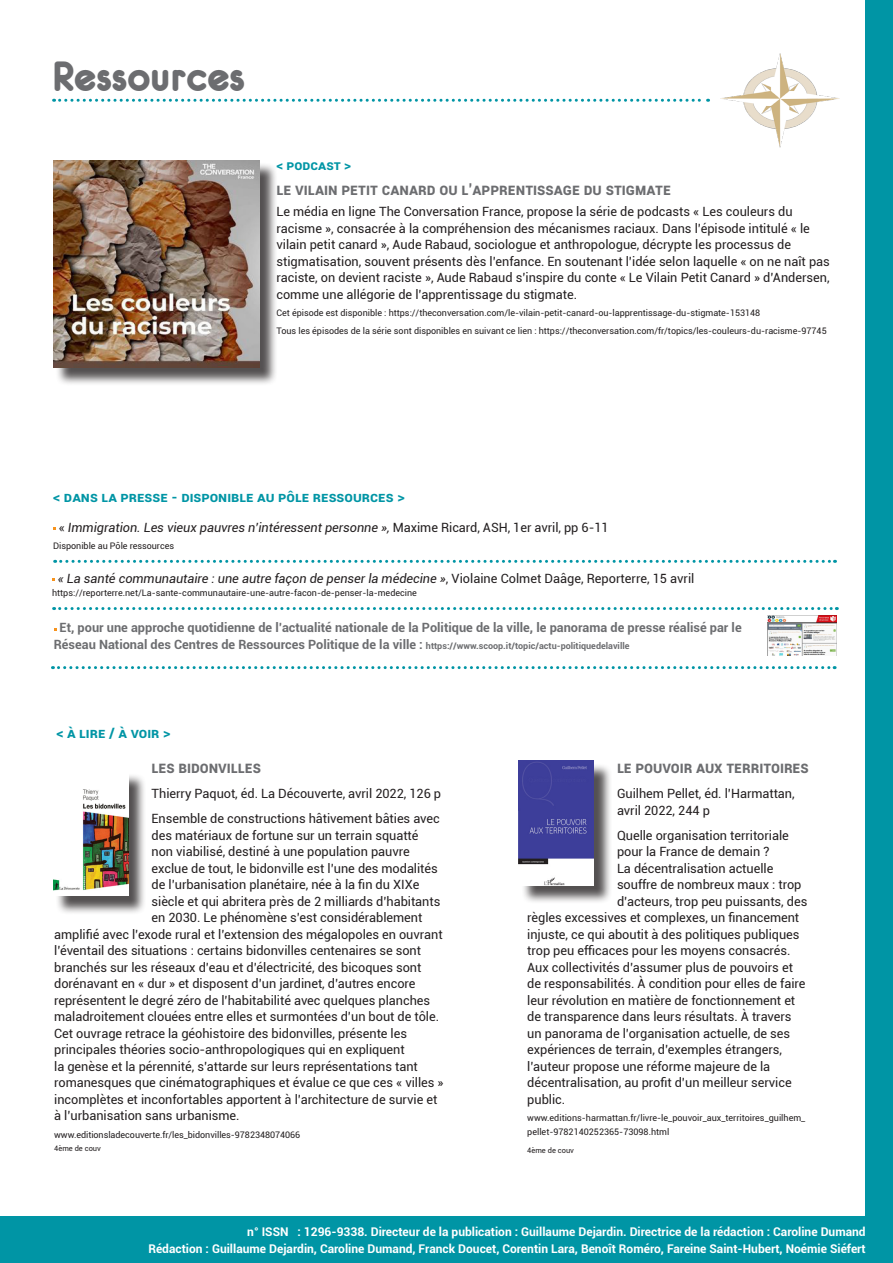
<style>
.page{position:relative;width:893px;height:1263px;background:#fff}
.page>*{position:absolute;margin:0;border:0;box-sizing:border-box;transform-origin:0 0}
.t1{font:45px "Eurofurencebold";color:#6c6d70}
.titres_articles{font:700 16.35px "Roboto";color:#6c6d70;scale:.92 1}
.texte{font:700 16.35px "Roboto";letter-spacing:-.005em;color:#6c6d70;scale:.92 1}
.t2{font:700 14.25px "Roboto";color:#0095a5}
.surtitres_articles{font:700 13.5px "Roboto";color:#0095a5}
.texte-2{font:12.75px/16.5px "Roboto";letter-spacing:-.005em;color:#231f20}
.t3{font:700 12.75px/16.5px "Roboto";color:#6c6d70}
.t4{font:italic 12.75px "Roboto";letter-spacing:-.005em;color:#231f20}
.t5{font:700 12px "Roboto";color:#fff}
.texte-3{font:9px/13.5px "Roboto";color:#231f20}
.texte-4{font:7.5px "Roboto";color:#231f20}
.s1{font-style:normal}
.s2{font-size:9px}
</style>
<div class="page">
<svg style="left:54px;top:99px;width:655px;height:3px"></svg>
<img style="left:721px;top:54px;width:118px;height:93px">
<div style="left:866px;top:0;width:27px;height:1263px;background:#0095a5"></div>
<svg style="left:54px;top:607px;width:783px;height:3px"></svg>
<div style="left:0;top:1216px;width:866px;height:47px;background:#0095a5"></div>
<img style="left:768px;top:615px;width:69px;height:40px">
<svg style="left:55px;top:560px;width:780px;height:3px"></svg>
<svg style="left:52px;top:666px;width:783px;height:3px"></svg>
<div style="left:55px;top:163px;width:223px;height:223px;background:#231f20;opacity:.78"></div>
<img style="left:53px;top:160px;width:206px;height:208px">
<div style="left:521px;top:763px;width:91px;height:141px;background:#231f20;opacity:.78"></div>
<img style="left:519px;top:761px;width:75px;height:124px">
<div style="left:56px;top:773px;width:91px;height:142px;background:#231f20;opacity:.78"></div>
<img style="left:53px;top:773px;width:75px;height:123px">
<p class="t1" style="left:52px;top:54px;width:194px">Ressources</p>
<p class="surtitres_articles" style="left:276px;top:156px;width:76px">&lt; podcast &gt;</p>
<p class="titres_articles" style="left:276px;top:178px;width:430px">Le Vilain Petit Canard ou l’apprentissage du stigmate</p>
<p class="texte-2" style="left:276px;top:203px;width:555px">Le média en ligne The Conversation France, propose la série de podcasts « Les couleurs du racisme », consacrée à la compréhension des mécanismes raciaux. Dans l’épisode intitulé « le vilain petit canard », Aude Rabaud, sociologue et anthropologue, décrypte les processus de stigmatisation, souvent présents dès l’enfance. En soutenant l’idée selon laquelle « on ne naît pas raciste, on devient raciste », Aude Rabaud s’inspire du conte « Le Vilain Petit Canard » d’Andersen, comme une allégorie de l’apprentissage du stigmate.</p>
<p class="texte-3" style="left:276px;top:306px;width:485px">Cet épisode est disponible : https://theconversation.com/le-vilain-petit-canard-ou-lapprentissage-du-stigmate-153148</p>
<p class="texte-3" style="left:276px;top:324px;width:552px">Tous les épisodes de la série sont disponibles en suivant ce lien : https://theconversation.com/fr/topics/les-couleurs-du-racisme-97745</p>
<p class="t2" style="left:53px;top:487px;width:353px">&lt; dans la presse - disponible au Pôle ressources &gt;</p>
<p class="t4" style="left:59px;top:518px;width:551px"><span class="s1">«</span> Immigration. Les vieux pauvres n’intéressent personne », <span class="s1">Maxime Ricard, ASH, 1er avril, pp 6-11</span></p>
<p class="texte-3" style="left:53px;top:539px;width:122px">Disponible au Pôle ressources</p>
<p class="t4" style="left:58px;top:569px;width:638px">« La santé communautaire : une autre façon de penser la médecine »<span class="s1">, Violaine Colmet Daâge, Reporterre, 15 avril</span></p>
<p class="texte-3" style="left:52px;top:586px;width:366px">https://reporterre.net/La-sante-communautaire-une-autre-facon-de-penser-la-medecine</p>
<p class="t3" style="left:54px;top:619px;width:689px;text-indent:6px">Et, pour une approche quotidienne de l’actualité nationale de la Politique de la ville, le panorama de presse réalisé par le<br>Réseau National des Centres de Ressources Politique de la ville : <span class="s2">https://www.scoop.it/topic/actu-politiquedelaville</span></p>
<p class="t2" style="left:56px;top:723px;width:116px">&lt; À lire / À voir &gt;</p>
<p class="texte" style="left:152px;top:756px;width:120px">Les bidonvilles</p>
<p class="texte-2" style="left:152px;top:785px;width:291px">Thierry Paquot, éd. La Découverte, avril 2022, 126 p</p>
<p class="texte-2" style="left:152px;top:810px;width:290px">Ensemble de constructions hâtivement bâties avec</p>
<p class="texte-2" style="left:152px;top:826px;width:268px">des matériaux de fortune sur un terrain squatté</p>
<p class="texte-2" style="left:152px;top:843px;width:260px">non viabilisé, destiné à une population pauvre</p>
<p class="texte-2" style="left:152px;top:859px;width:288px">exclue de tout, le bidonville est l’une des modalités</p>
<p class="texte-2" style="left:152px;top:876px;width:269px">de l’urbanisation planétaire, née à la fin du XIXe</p>
<p class="texte-2" style="left:152px;top:892px;width:290px">siècle et qui abritera près de 2 milliards d’habitants</p>
<p class="texte-2" style="left:152px;top:909px;width:272px">en 2030. Le phénomène s’est considérablement</p>
<p class="texte-2" style="left:54px;top:925px;width:390px">amplifié avec l’exode rural et l’extension des mégalopoles en ouvrant</p>
<p class="texte-2" style="left:54px;top:942px;width:368px">l’éventail des situations : certains bidonvilles centenaires se sont</p>
<p class="texte-2" style="left:54px;top:958px;width:369px">branchés sur les réseaux d’eau et d’électricité, des bicoques sont</p>
<p class="texte-2" style="left:54px;top:975px;width:363px">dorénavant en « dur » et disposent d’un jardinet, d’autres encore</p>
<p class="texte-2" style="left:54px;top:991px;width:377px">représentent le degré zéro de l’habitabilité avec quelques planches</p>
<p class="texte-2" style="left:54px;top:1008px;width:386px">maladroitement clouées entre elles et surmontées d’un bout de tôle.</p>
<p class="texte-2" style="left:54px;top:1024px;width:391px">Cet ouvrage retrace la géohistoire des bidonvilles, présente les principales théories socio-anthropologiques qui en expliquent<br>la genèse et la pérennité, s’attarde sur leurs représentations tant romanesques que cinématographiques et évalue ce que ces « villes » incomplètes et inconfortables apportent à l’architecture de survie et à l’urbanisation sans urbanisme.</p>
<p class="texte-3" style="left:54px;top:1127px;width:248px">www.editionsladecouverte.fr/les_bidonvilles-9782348074066</p>
<p class="texte-4" style="left:54px;top:1143px;width:48px">4ème de couv</p>
<p class="texte" style="left:617px;top:756px;width:210px">le pouvoir aux territoires</p>
<p class="texte-2" style="left:617px;top:785px;width:179px">Guilhem Pellet, éd. l’Harmattan, avril 2022, 244 p</p>
<p class="texte-2" style="left:617px;top:826px;width:173px">Quelle organisation territoriale</p>
<p class="texte-2" style="left:617px;top:843px;width:154px">pour la France de demain ?</p>
<p class="texte-2" style="left:617px;top:859px;width:158px">La décentralisation actuelle</p>
<p class="texte-2" style="left:617px;top:876px;width:186px">souffre de nombreux maux : trop</p>
<p class="texte-2" style="left:617px;top:892px;width:192px">d’acteurs, trop peu puissants, des</p>
<p class="texte-2" style="left:527px;top:909px;width:273px">règles excessives et complexes, un financement</p>
<p class="texte-2" style="left:527px;top:925px;width:274px">injuste, ce qui aboutit à des politiques publiques</p>
<p class="texte-2" style="left:527px;top:942px;width:265px">trop peu efficaces pour les moyens consacrés.</p>
<p class="texte-2" style="left:527px;top:958px;width:267px">Aux collectivités d’assumer plus de pouvoirs et</p>
<p class="texte-2" style="left:527px;top:975px;width:280px">de responsabilités. À condition pour elles de faire</p>
<p class="texte-2" style="left:527px;top:991px;width:269px">leur révolution en matière de fonctionnement et</p>
<p class="texte-2" style="left:527px;top:1008px;width:266px">de transparence dans leurs résultats. À travers</p>
<p class="texte-2" style="left:527px;top:1024px;width:264px">un panorama de l’organisation actuelle, de ses</p>
<p class="texte-2" style="left:527px;top:1041px;width:256px">expériences de terrain, d’exemples étrangers,</p>
<p class="texte-2" style="left:527px;top:1057px;width:245px">l’auteur propose une réforme majeure de la</p>
<p class="texte-2" style="left:527px;top:1074px;width:266px">décentralisation, au profit d’un meilleur service</p>
<p class="texte-2" style="left:527px;top:1090px;width:39px">public.</p>
<p class="texte-3" style="left:527px;top:1111px;width:280px">www.editions-harmattan.fr/livre-le_pouvoir_aux_territoires_guilhem_ pellet-9782140252365-73098.html</p>
<p class="texte-4" style="left:527px;top:1145px;width:48px">4ème de couv</p>
<p class="t5" style="left:247px;top:1223px;width:620px">n° ISSN : 1296-9338. Directeur de la publication : Guillaume Dejardin. Directrice de la rédaction : Caroline Dumand</p>
<p class="t5" style="left:148px;top:1240px;width:719px">Rédaction : Guillaume Dejardin, Caroline Dumand, Franck Doucet, Corentin Lara, Benoît Roméro, Fareine Saint-Hubert, Noémie Siéfert</p>
</div>
